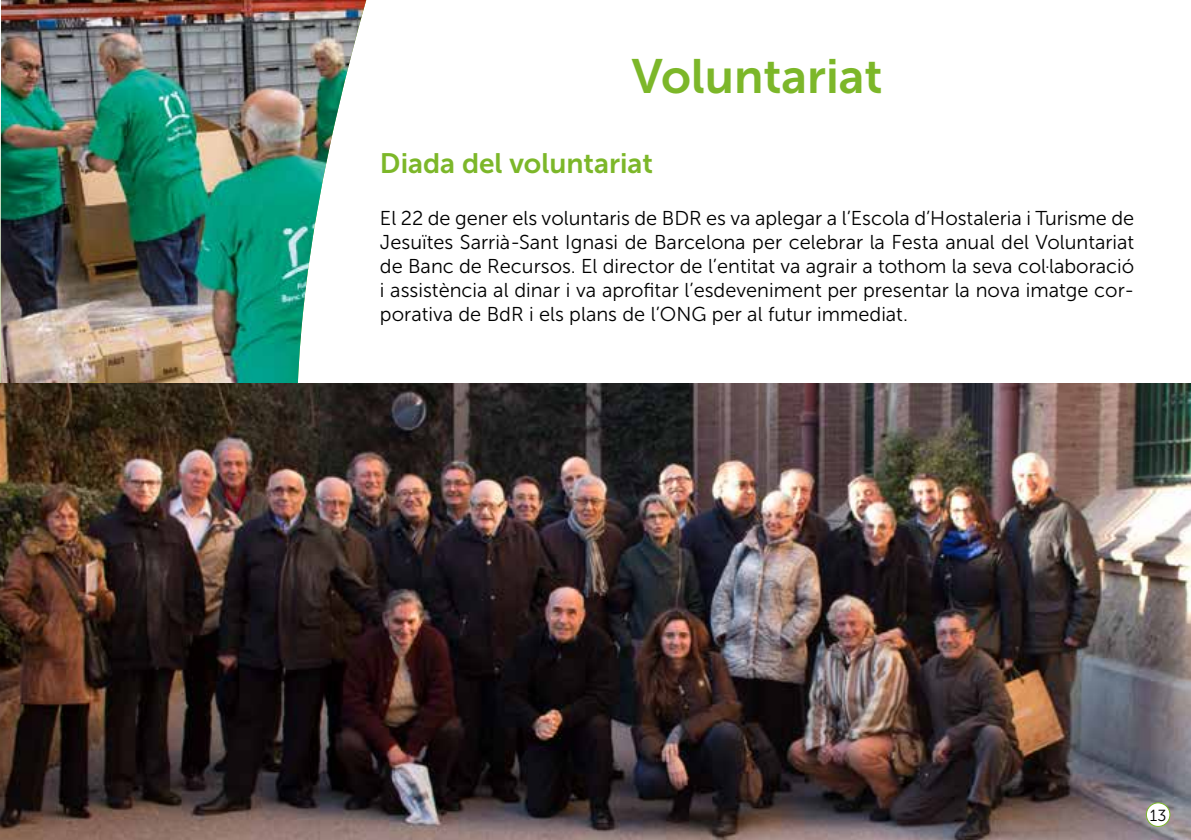
<style>
.page{position:relative;width:1191px;height:840px;background:#fff}
.page>*{position:absolute;margin:0;border:0;box-sizing:border-box;transform-origin:0 0}
.t1{font:48px "Museo Sans 700";color:#7cb729}
.t2{font:28px "Museo Sans 700";color:#7cb729}
.t3{font:20px/24px "Museo Sans 300";color:#000;text-align:justify}
.t4{font:16px "Museo Sans 300";color:#000}
</style>
<div class="page">
<img style="left:1px;top:0;width:365px;height:383px">
<img style="left:0;top:383px;width:1191px;height:456px">
<div style="left:1146px;top:802px;width:24px;height:24px;background:#fff;border-radius:50%"></div>
<div style="left:1145px;top:801px;width:25px;height:25px;border:1px solid #7cb729;border-radius:50%"></div>
<h1 class="t1" style="left:631px;top:49px;width:252px">Voluntariat</h1>
<h2 class="t2" style="left:380px;top:147px;width:274px">Diada del voluntariat</h2>
<p class="t3" style="left:380px;top:206px;width:756px">El 22 de gener els voluntaris de BDR es va aplegar a l’Escola d’Hostaleria i Turisme de Jesuïtes Sarrià-Sant Ignasi de Barcelona per celebrar la Festa anual del Voluntariat de Banc de Recursos. El director de l’entitat va agrair a tothom la seva col·laboració i assistència al dinar i va aprofitar l’esdeveniment per presentar la nova imatge cor&shy;porativa de BdR i els plans de l’ONG per al futur immediat.</p>
<p class="t4" style="left:1150px;top:806px;width:18px">13</p>
</div>
